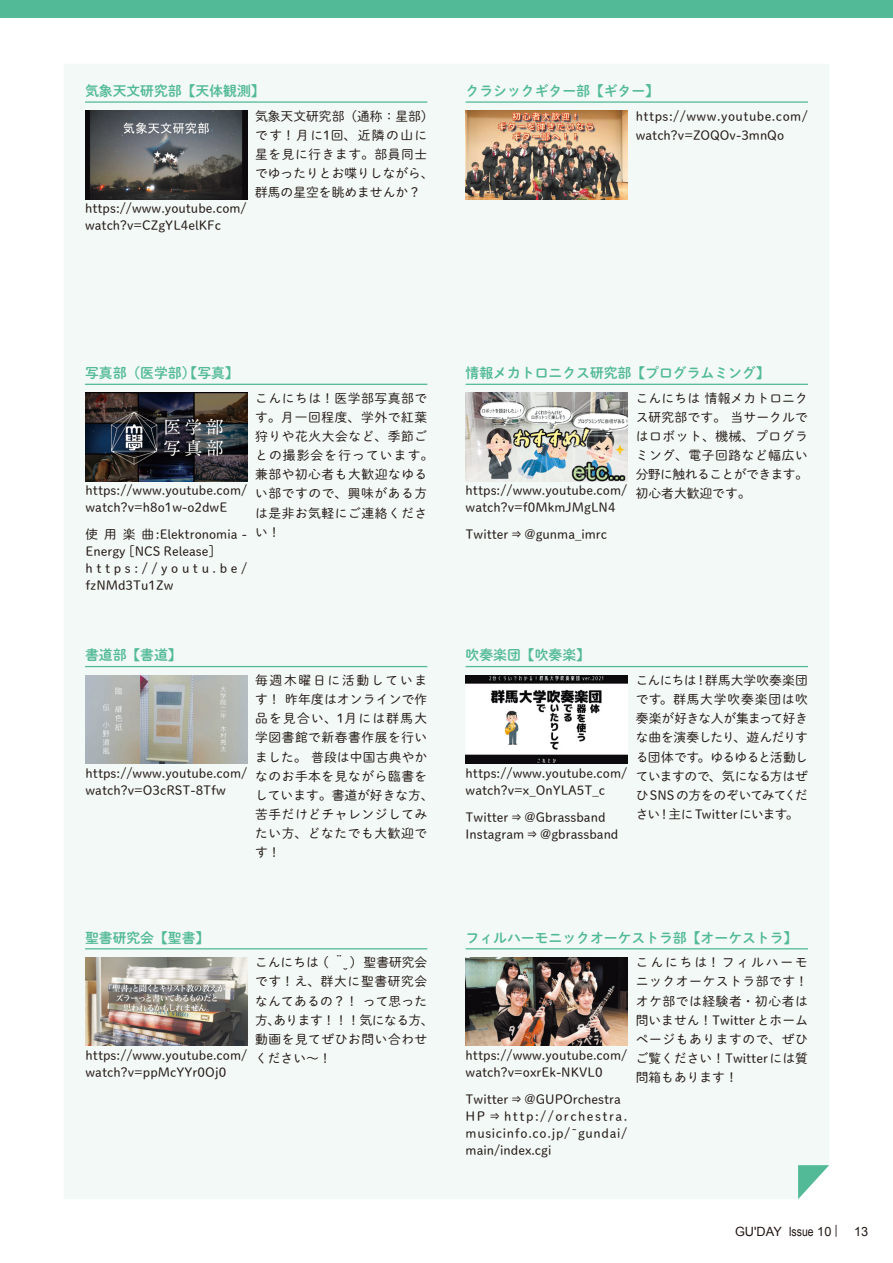
<style>
.page{position:relative;width:893px;height:1263px;background:#fff}
.page>*{position:absolute;margin:0;border:0;box-sizing:border-box;transform-origin:0 0}
.t1{font:13.8px "Shuei M Go Std B";color:#53ba97}
.t2{font:12.75px/19.2px "Shuei M Go Std L";color:#231916}
.t3{font:12.75px/19.2px "Shuei M Go Std L";letter-spacing:.04em;color:#231916}
.t4{font:12.75px/19.2px "Shuei M Go Std L";letter-spacing:.045em;color:#231916}
.t5{font:12.75px/17px "Shuei M Go Std L";letter-spacing:.05em;color:#231916}
.t6{font:12.75px/19.2px "Shuei M Go Std L";letter-spacing:.035em;color:#231916}
.t7{font:12.75px "Arial";color:#231916}
.s1{font-family:"Arial"}
.s2{font-family:"Arial Narrow"}
</style>
<div class="page">
<div style="left:0;top:0;width:893px;height:17px;background:#53ba97"></div>
<div style="left:64px;top:64px;width:765px;height:1135px;background:#f3f9f6"></div>
<svg style="left:798px;top:1165px;width:31px;height:34px"></svg>
<hr style="left:85px;top:101px;width:342px;height:2px;background:#53ba97">
<hr style="left:85px;top:384px;width:342px;height:1px;background:#53ba97">
<hr style="left:85px;top:666px;width:342px;height:1px;background:#53ba97">
<hr style="left:85px;top:948px;width:342px;height:1px;background:#53ba97">
<hr style="left:466px;top:101px;width:342px;height:2px;background:#53ba97">
<hr style="left:466px;top:384px;width:342px;height:1px;background:#53ba97">
<hr style="left:466px;top:666px;width:342px;height:1px;background:#53ba97">
<hr style="left:466px;top:948px;width:342px;height:1px;background:#53ba97">
<img style="left:85px;top:111px;width:162px;height:88px">
<img style="left:85px;top:393px;width:162px;height:88px">
<img style="left:85px;top:675px;width:162px;height:88px">
<img style="left:85px;top:957px;width:162px;height:89px">
<img style="left:466px;top:111px;width:162px;height:88px">
<img style="left:466px;top:393px;width:162px;height:88px">
<img style="left:466px;top:675px;width:162px;height:88px">
<img style="left:466px;top:957px;width:162px;height:89px">
<p class="t1" style="left:85px;top:81px;width:181px">気象天文研究部【天体観測】</p>
<p class="t2" style="left:255px;top:106px;width:180px">気象天文研究部（通称：星部）です！月に1回、近隣の山に星を見に行きます。部員同士でゆったりとお喋りしながら、群馬の星空を眺めませんか？</p>
<p class="t2" style="left:85px;top:199px;width:163px;line-height:17px">https://www.youtube.com/ watch?v=CZgYL4elKFc</p>
<p class="t1" style="left:466px;top:81px;width:195px">クラシックギター部【ギター】</p>
<p class="t6" style="left:636px;top:106px;width:174px">https://www.youtube.com/ watch?v=ZOQOv-3mnQo</p>
<p class="t1" style="left:85px;top:363px;width:155px">写真部（医学部）【写真】</p>
<p class="t2" style="left:86px;top:482px;width:163px;line-height:17px">https://www.youtube.com/ watch?v=h8o1w-o2dwE</p>
<p class="t2" style="left:86px;top:526px;width:163px;line-height:17px">使用楽曲:Elektronomia -<br>Energy [NCS Release] https://youtu.be/ fzNMd3Tu1Zw</p>
<p class="t4" style="left:255px;top:388px;width:180px">こんにちは！医学部写真部です。月一回程度、学外で紅葉狩りや花火大会など、季節ごとの撮影会を行っています。兼部や初心者も大歓迎なゆるい部ですので、興味がある方は是非お気軽にご連絡ください！</p>
<p class="t1" style="left:466px;top:363px;width:306px">情報メカトロニクス研究部【プログラムミング】</p>
<p class="t2" style="left:636px;top:388px;width:174px;text-align:justify">こんにちは 情報メカトロニクス研究部です。 当サークルではロボット、機械、プログラミング、電子回路など幅広い分野に触れることができます。初心者大歓迎です。</p>
<p class="t2" style="left:466px;top:482px;width:163px;line-height:17px">https://www.youtube.com/ watch?v=f0MkmJMgLN4</p>
<p class="t2" style="left:466px;top:524px;width:143px">Twitter⇒@gunma_imrc</p>
<p class="t1" style="left:85px;top:645px;width:98px">書道部【書道】</p>
<p class="t1" style="left:466px;top:645px;width:126px">吹奏楽団【吹奏楽】</p>
<p class="t2" style="left:86px;top:764px;width:163px;line-height:17px">https://www.youtube.com/ watch?v=O3cRST-8Tfw</p>
<p class="t3" style="left:255px;top:670px;width:180px">毎週木曜日に活動しています！ 昨年度はオンラインで作品を見合い、1月には群馬大学図書館で新春書作展を行いました。 普段は中国古典やかなのお手本を見ながら臨書をしています。 書道が好きな方、苦手だけどチャレンジしてみたい方、どなたでも大歓迎です！</p>
<p class="t2" style="left:466px;top:764px;width:163px;line-height:17px">https://www.youtube.com/ watch?v=x_OnYLA5T_c</p>
<p class="t2" style="left:466px;top:808px;width:154px;line-height:17px">Twitter⇒@Gbrassband<br>Instagram⇒@gbrassband</p>
<p class="t2" style="left:636px;top:670px;width:174px;text-align:justify">こんにちは！群馬大学吹奏楽団です。群馬大学吹奏楽団は吹奏楽が好きな人が集まって好きな曲を演奏したり、遊んだりする団体です。ゆるゆると活動していますので、気になる方はぜひSNSの方をのぞいてみてください！主にTwitterにいます。</p>
<p class="t1" style="left:85px;top:927px;width:126px">聖書研究会【聖書】</p>
<p class="t2" style="left:86px;top:1046px;width:163px;line-height:17px">https://www.youtube.com/ watch?v=ppMcYYr0Oj0</p>
<p class="t2" style="left:255px;top:952px;width:180px">こんにちは ( ¨<span class="s1">̮</span>) 聖書研究会です！え、群大に聖書研究会なんてあるの？！ って思った方、あります！！！気になる方、動画を見てぜひお問い合わせください〜！</p>
<p class="t1" style="left:466px;top:927px;width:333px">フィルハーモニックオーケストラ部【オーケストラ】</p>
<p class="t2" style="left:636px;top:952px;width:174px;text-align:justify">こんにちは！フィルハーモニックオーケストラ部です！オケ部では経験者・初心者は問いません！Twitterとホームページもありますので、ぜひご覧ください！Twitterには質問箱もあります！</p>
<p class="t2" style="left:466px;top:1046px;width:163px;line-height:17px">https://www.youtube.com/ watch?v=oxrEk-NKVL0</p>
<p class="t5" style="left:466px;top:1090px;width:163px">Twitter⇒@GUPOrchestra<br>HP⇒http://orchestra. musicinfo.co.jp/~gundai/ main/index.cgi</p>
<p class="t7" style="left:735px;top:1223px;width:104px">GU'DAY <span class="s2">Issue</span> 10 <span class="s2">|</span></p>
<p class="t7" style="left:854px;top:1223px;width:16px">13</p>
</div>
